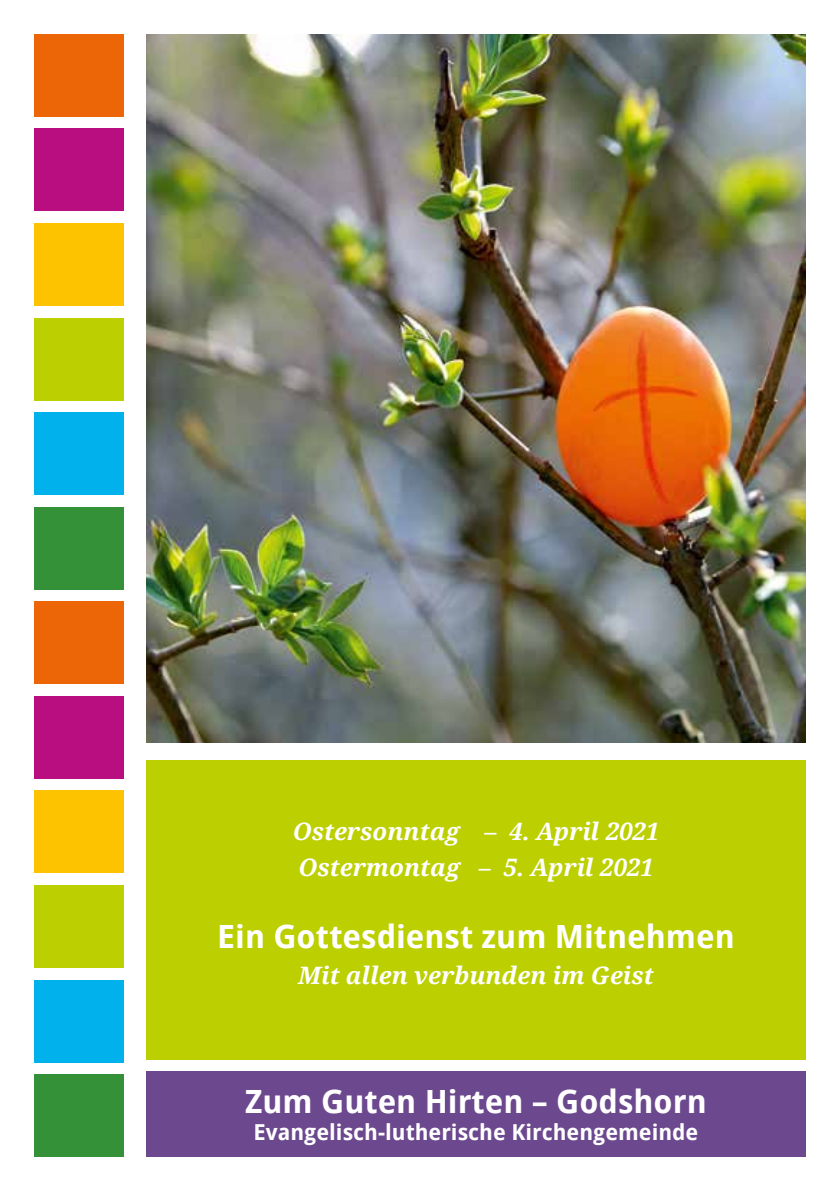
<style>
.page{position:relative;width:840px;height:1191px;background:#fff}
.page>*{position:absolute;margin:0;border:0;box-sizing:border-box;transform-origin:0 0}
.t1{font:700 32px "Droid Sans";color:#fff}
.t2{font:italic 700 24px/36px "Droid Serif";color:#fff}
.t3{font:700 22px "Droid Sans";color:#fff}
</style>
<div class="page">
<img style="left:146px;top:34px;width:659px;height:709px">
<div style="left:146px;top:1071px;width:659px;height:86px;background:#6c488e"></div>
<div style="left:34px;top:34px;width:89px;height:83px;background:#ec6608"></div>
<div style="left:34px;top:129px;width:89px;height:82px;background:#b80e80"></div>
<div style="left:34px;top:223px;width:89px;height:83px;background:#fdc300"></div>
<div style="left:34px;top:318px;width:89px;height:82px;background:#bccf00"></div>
<div style="left:34px;top:412px;width:89px;height:83px;background:#00b1eb"></div>
<div style="left:34px;top:507px;width:89px;height:82px;background:#359138"></div>
<div style="left:34px;top:601px;width:89px;height:83px;background:#ec6608"></div>
<div style="left:34px;top:696px;width:89px;height:82px;background:#b80e80"></div>
<div style="left:34px;top:790px;width:89px;height:83px;background:#fdc300"></div>
<div style="left:34px;top:885px;width:89px;height:82px;background:#bccf00"></div>
<div style="left:34px;top:979px;width:89px;height:83px;background:#00b1eb"></div>
<div style="left:34px;top:1074px;width:89px;height:83px;background:#359138"></div>
<div style="left:146px;top:760px;width:659px;height:299px;background:#bccf00"></div>
<p class="t2" style="left:292px;top:813px;width:368px">Ostersonntag – 4. April 2021<br>Ostermontag – 5. April 2021</p>
<h1 class="t1" style="left:217px;top:914px;width:518px">Ein Gottesdienst zum Mitnehmen</h1>
<p class="t2" style="left:298px;top:957px;width:357px">Mit allen verbunden im Geist</p>
<h1 class="t1" style="left:245px;top:1079px;width:462px">Zum Guten Hirten – Godshorn</h1>
<p class="t3" style="left:253px;top:1116px;width:446px">Evangelisch-lutherische Kirchengemeinde</p>
</div>
